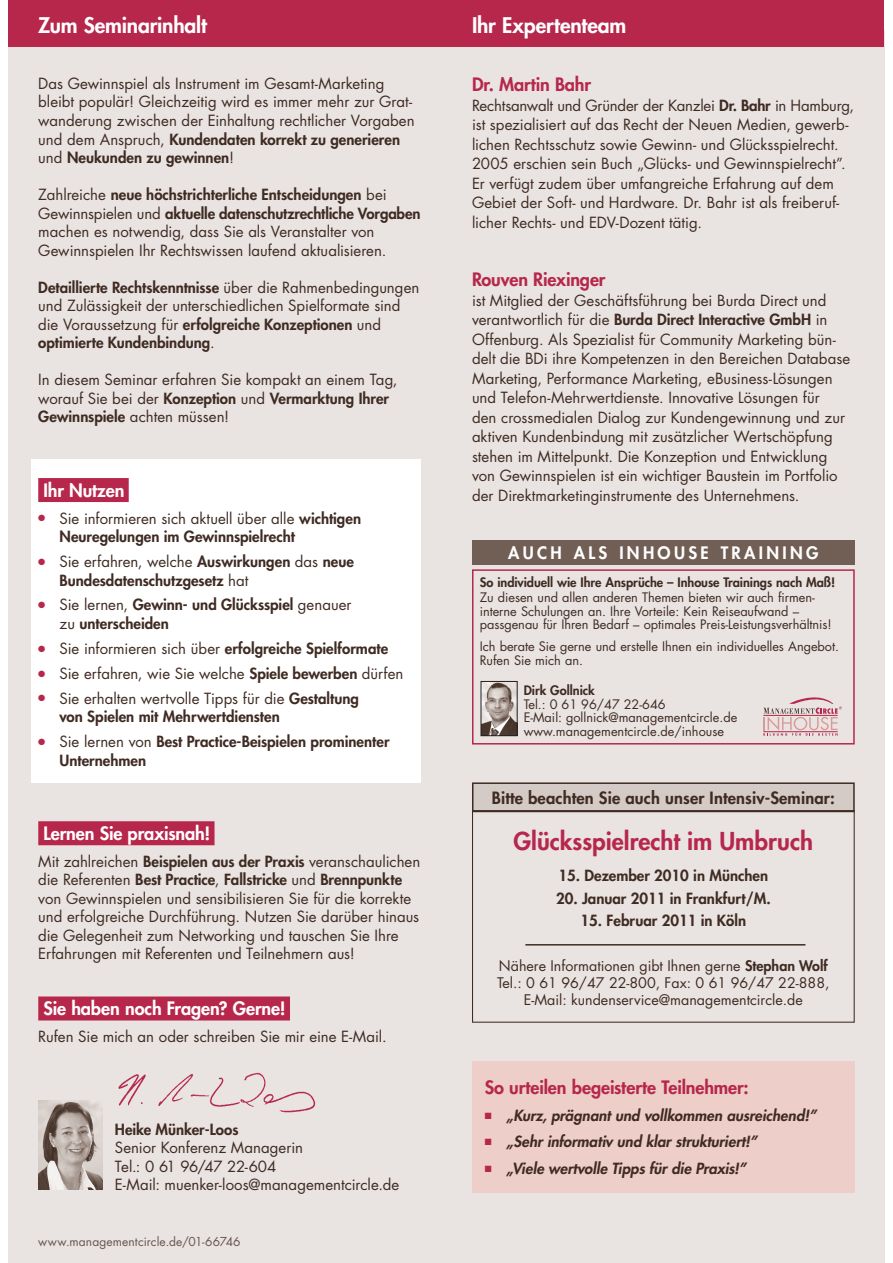
<style>
.page{position:relative;width:893px;height:1263px;background:#fff}
.page>*{position:absolute;margin:0;border:0;box-sizing:border-box;transform-origin:0 0}
.AbsatzVorankTitel{font:800 24px "Futura Std";color:#b6274b}
.AbsatzKlappeBalkenOb{font:800 21px "Futura Std";letter-spacing:-.005em;color:#fff}
.AbsatzInhaltTextuebe{font:800 18px "Futura Std";letter-spacing:-.005em;color:#fff}
.AbsatzInhaltTextuebe-2{font:800 18px "Futura Std";letter-spacing:-.005em;color:#b6274b}
.AbsatzReferentenProf{font:800 18px "Futura Std";letter-spacing:-.005em;color:#b6274b}
.t1{font:800 16.65px "Futura Std";letter-spacing:.2em;color:#fff}
.AbsatzVorankUebersch{font:800 16.5px "Futura Std";letter-spacing:.01em;color:#3f2b22}
.AbsatzInhaltText{font:15px/18.6px "Futura Std";color:#3f2b22}
.AbsatzReferentenProf-2{font:15px/19.5px "Futura Std";color:#3f2b22}
.AbsatzInhaltTextBull{font:800 15px/18.6px "Futura Std";color:#3f2b22}
.AbsatzInhaltTextBull-2{font:italic 800 15px "Futura Std";color:#3f2b22}
.AbsatzInhaltTextEinz{font:15px/18.5px "Futura Std";color:#3f2b22}
.AbsatzVorankTermine{font:800 15px "Futura Std";color:#3f2b22}
.AbsatzInhaltTextBull-3{font:15px "Futura Std";color:#3f2b22}
.AbsatzVorankKontakt{font:14.25px/17.2px "Futura Std";color:#3f2b22;text-align:center}
.AbsatzInhouseTrainin{font:12.75px/13.5px "Futura Std";letter-spacing:-.005em;color:#3f2b22}
.AbsatzInhouseTrainin-2{font:800 12.75px "Futura Std";letter-spacing:-.005em;color:#3f2b22}
.AbsatzProgrammFooter{font:12px "Futura Std";letter-spacing:.01em;color:#68554c}
.s1{font-weight:800}
.s2{color:#b6274b}
.s3{font-weight:400}
</style>
<div class="page">
<div style="left:8px;top:30px;width:876px;height:1233px;background:#e9e4e2"></div>
<div style="left:9px;top:0;width:875px;height:47px;background:#b6274b"></div>
<div style="left:32px;top:459px;width:389px;height:323px;background:#fff"></div>
<div style="left:38px;top:478px;width:91px;height:24px;background:#b6274b"></div>
<div style="left:38px;top:821px;width:177px;height:24px;background:#b6274b"></div>
<div style="left:38px;top:996px;width:252px;height:24px;background:#b6274b"></div>
<img style="left:38px;top:1100px;width:64px;height:90px">
<img style="left:118px;top:1072px;width:198px;height:40px">
<div style="left:472px;top:569px;width:383px;height:175px;border:2px solid #b6274b"></div>
<div style="left:472px;top:540px;width:383px;height:25px;background:#715f56"></div>
<img style="left:483px;top:683px;width:32px;height:51px">
<div style="left:481px;top:681px;width:36px;height:55px;border:1px solid #231f20"></div>
<svg style="left:763px;top:697px;width:79px;height:39px"></svg>
<div style="left:472px;top:1061px;width:383px;height:132px;background:#edcec9"></div>
<hr style="left:525px;top:944px;width:280px;height:1px;background:#3f2b22">
<div style="left:472px;top:782px;width:383px;height:30px;background:#d4cbc6;border:2px solid #3f2b22"></div>
<div style="left:472px;top:810px;width:383px;height:213px;border:1px solid #3f2b22"></div>
<p class="AbsatzKlappeBalkenOb" style="left:38px;top:12px;width:170px">Zum Seminarinhalt</p>
<p class="AbsatzInhaltText" style="left:38px;top:74px;width:378px">Das Gewinnspiel als Instrument im Gesamt-Marketing bleibt populär! Gleichzeitig wird es immer mehr zur Grat&shy;wanderung zwischen der Einhaltung rechtlicher Vorgaben und dem Anspruch, <span class="s1">Kundendaten korrekt zu generieren </span>und <span class="s1">Neukunden zu gewinnen</span>!</p>
<p class="AbsatzInhaltText" style="left:38px;top:185px;width:384px">Zahlreiche <span class="s1">neue höchstrichterliche Entscheidungen</span> bei Gewinnspielen und <span class="s1">aktuelle datenschutzrechtliche Vorgaben </span>machen es notwendig, dass Sie als Veranstalter von Gewinnspielen Ihr Rechtswissen laufend aktualisieren.</p>
<p class="AbsatzInhaltText" style="left:38px;top:278px;width:383px"><span class="s1">Detaillierte Rechtskenntnisse</span> über die Rahmenbedingungen und Zulässigkeit der unterschiedlichen Spielformate sind die Voraussetzung für <span class="s1">erfolgreiche Konzeptionen</span> und <span class="s1">optimierte Kundenbindung</span>.</p>
<p class="AbsatzInhaltText" style="left:38px;top:371px;width:361px">In diesem Seminar erfahren Sie kompakt an einem Tag, worauf Sie bei der <span class="s1">Konzeption</span> und <span class="s1">Vermarktung Ihrer<br>Gewinnspiele</span> achten müssen!</p>
<p class="AbsatzInhaltTextuebe" style="left:43px;top:478px;width:82px">Ihr Nutzen</p>
<p class="AbsatzInhaltTextBull" style="left:60px;top:509px;width:303px;text-indent:-21px"><span class="s2">●</span> <span class="s3">Sie informieren sich aktuell über alle</span> wichtigen<br>Neuregelungen im Gewinnspielrecht</p>
<p class="AbsatzInhaltTextBull" style="left:60px;top:552px;width:296px;text-indent:-21px"><span class="s2">●</span> <span class="s3">Sie erfahren, welche</span> Auswirkungen <span class="s3">das</span> neue<br>Bundesdatenschutzgesetz <span class="s3">hat</span></p>
<p class="AbsatzInhaltTextBull" style="left:60px;top:596px;width:294px;text-indent:-21px"><span class="s2">●</span> <span class="s3">Sie lernen,</span> Gewinn- und Glücksspiel <span class="s3">genauer zu</span> unterscheiden</p>
<p class="AbsatzInhaltTextBull" style="left:38px;top:639px;width:352px"><span class="s2">●</span> <span class="s3">Sie informieren sich über</span> erfolgreiche Spielformate</p>
<p class="AbsatzInhaltTextBull-3" style="left:38px;top:664px;width:367px"><span class="s2">●</span> Sie erfahren, wie Sie welche <span class="s1">Spiele bewerben</span> dürfen</p>
<p class="AbsatzInhaltTextBull" style="left:60px;top:689px;width:301px;text-indent:-21px"><span class="s2">●</span> <span class="s3">Sie erhalten wertvolle Tipps für die</span> Gestaltung von Spielen mit Mehrwertdiensten</p>
<p class="AbsatzInhaltTextBull" style="left:60px;top:732px;width:332px;text-indent:-21px"><span class="s2">●</span> <span class="s3">Sie lernen von</span> Best Practice-Beispielen prominenter<br>Unternehmen</p>
<p class="AbsatzInhaltTextuebe" style="left:43px;top:822px;width:168px">Lernen Sie praxisnah!</p>
<p class="AbsatzInhaltText" style="left:38px;top:852px;width:384px">Mit zahlreichen <span class="s1">Beispielen aus der Praxis</span> veranschaulichen die Referenten <span class="s1">Best Practice</span>, <span class="s1">Fallstricke</span> und <span class="s1">Brennpunkte </span>von Gewinnspielen und sensibilisieren Sie für die korrekte und erfolgreiche Durchführung. Nutzen Sie darüber hinaus die Gelegenheit zum Networking und tauschen Sie Ihre Erfahrungen mit Referenten und Teilnehmern aus!</p>
<p class="AbsatzInhaltTextuebe" style="left:43px;top:997px;width:244px">Sie haben noch Fragen? Gerne!</p>
<p class="AbsatzInhaltText" style="left:38px;top:1027px;width:350px">Rufen Sie mich an oder schreiben Sie mir eine E-Mail.</p>
<p class="AbsatzInhaltTextEinz" style="left:115px;top:1120px;width:286px"><span class="s1">Heike Münker-Loos<br></span>Senior Konferenz Managerin<br>Tel.: 0 61 96/47 22-604<br>E-Mail: muenker-loos@managementcircle.de</p>
<p class="AbsatzProgrammFooter" style="left:38px;top:1234px;width:204px">www.managementcircle.de/01-66746</p>
<p class="AbsatzKlappeBalkenOb" style="left:472px;top:12px;width:156px">Ihr Expertenteam</p>
<p class="AbsatzReferentenProf" style="left:472px;top:73px;width:121px">Dr. Martin Bahr</p>
<p class="AbsatzReferentenProf-2" style="left:472px;top:96px;width:383px">Rechtsanwalt und Gründer der Kanzlei <span class="s1">Dr. Bahr</span> in Hamburg, ist spezialisiert auf das Recht der Neuen Medien, gewerb&shy;lichen Rechtsschutz sowie Gewinn- und Glücksspielrecht.<br>2005 erschien sein Buch „Glücks- und Gewinnspielrecht”.<br>Er verfügt zudem über umfangreiche Erfahrung auf dem Gebiet der Soft- und Hardware. Dr. Bahr ist als freiberuf&shy;licher Rechts- und EDV-Dozent tätig.</p>
<p class="AbsatzReferentenProf" style="left:472px;top:268px;width:135px">Rouven Riexinger</p>
<p class="AbsatzReferentenProf-2" style="left:472px;top:291px;width:380px">ist Mitglied der Geschäftsführung bei Burda Direct und verantwortlich für die <span class="s1">Burda Direct Interactive GmbH</span> in Offenburg. Als Spezialist für Community Marketing bün&shy;delt die BDi ihre Kompetenzen in den Bereichen Database Marketing, Performance Marketing, eBusiness-Lösungen und Telefon-Mehrwertdienste. Innovative Lösungen für<br>den crossmedialen Dialog zur Kundengewinnung und zur aktiven Kundenbindung mit zusätzlicher Wertschöpfung stehen im Mittelpunkt. Die Konzeption und Entwicklung von Gewinnspielen ist ein wichtiger Baustein im Portfolio der Direktmarketinginstrumente des Unternehmens.</p>
<p class="t1" style="left:508px;top:543px;width:42px">AUch</p>
<p class="t1" style="left:574px;top:543px;width:25px">als</p>
<p class="t1" style="left:619px;top:543px;width:67px">Inh ouse</p>
<p class="t1" style="left:721px;top:543px;width:51px">Tr aining</p>
<p class="AbsatzInhouseTrainin-2" style="left:480px;top:574px;width:357px">So individuell wie Ihre Ansprüche – Inhouse Trainings nach Maß!</p>
<p class="AbsatzInhouseTrainin" style="left:480px;top:591px;width:354px">Zu diesen und allen anderen Themen bieten wir auch firmen&shy;interne Schulungen an. Ihre Vorteile: Kein Reiseaufwand – passgenau für Ihren Bedarf – optimales Preis-Leistungsverhältnis!</p>
<p class="AbsatzInhouseTrainin" style="left:480px;top:640px;width:361px">Ich berate Sie gerne und erstelle Ihnen ein individuelles Angebot.<br>Rufen Sie mich an.</p>
<p class="AbsatzInhouseTrainin-2" style="left:524px;top:682px;width:73px">Dirk Gollnick</p>
<p class="AbsatzInhouseTrainin" style="left:524px;top:697px;width:143px">Tel.: 0 61 96/47 22-646</p>
<p class="AbsatzInhouseTrainin" style="left:524px;top:711px;width:215px">E-Mail: gollnick@managementcircle.de</p>
<p class="AbsatzInhouseTrainin" style="left:524px;top:724px;width:202px">www.managementcircle.de/inhouse</p>
<p class="AbsatzVorankUebersch" style="left:492px;top:787px;width:345px">Bitte beachten Sie auch unser Intensiv-Seminar:</p>
<p class="AbsatzVorankTitel" style="left:514px;top:826px;width:301px">Glücksspielrecht im Umbruch</p>
<p class="AbsatzVorankTermine" style="left:558px;top:866px;width:211px">15. Dezember 2010 in München</p>
<p class="AbsatzVorankTermine" style="left:556px;top:889px;width:216px">20. Januar 2011 in Frankfurt/M.</p>
<p class="AbsatzVorankTermine" style="left:581px;top:911px;width:167px">15. Februar 2011 in Köln</p>
<p class="AbsatzVorankKontakt" style="left:497px;top:957px;width:334px">Nähere Informationen gibt Ihnen gerne <span class="s1">Stephan Wolf<br></span>Tel.: 0 61 96/47 22-800, Fax: 0 61 96/47 22-888,<br>E-Mail: kundenservice@managementcircle.de</p>
<p class="AbsatzInhaltTextuebe-2" style="left:485px;top:1076px;width:266px">So urteilen begeisterte Teilnehmer:</p>
<p class="AbsatzInhaltTextBull-2" style="left:485px;top:1106px;width:333px"><span class="s2">■</span> „Kurz, prägnant und vollkommen ausreichend!”</p>
<p class="AbsatzInhaltTextBull-2" style="left:485px;top:1132px;width:274px"><span class="s2">■</span> „Sehr informativ und klar strukturiert!”</p>
<p class="AbsatzInhaltTextBull-2" style="left:485px;top:1159px;width:263px"><span class="s2">■</span> „Viele wertvolle Tipps für die Praxis!”</p>
</div>
